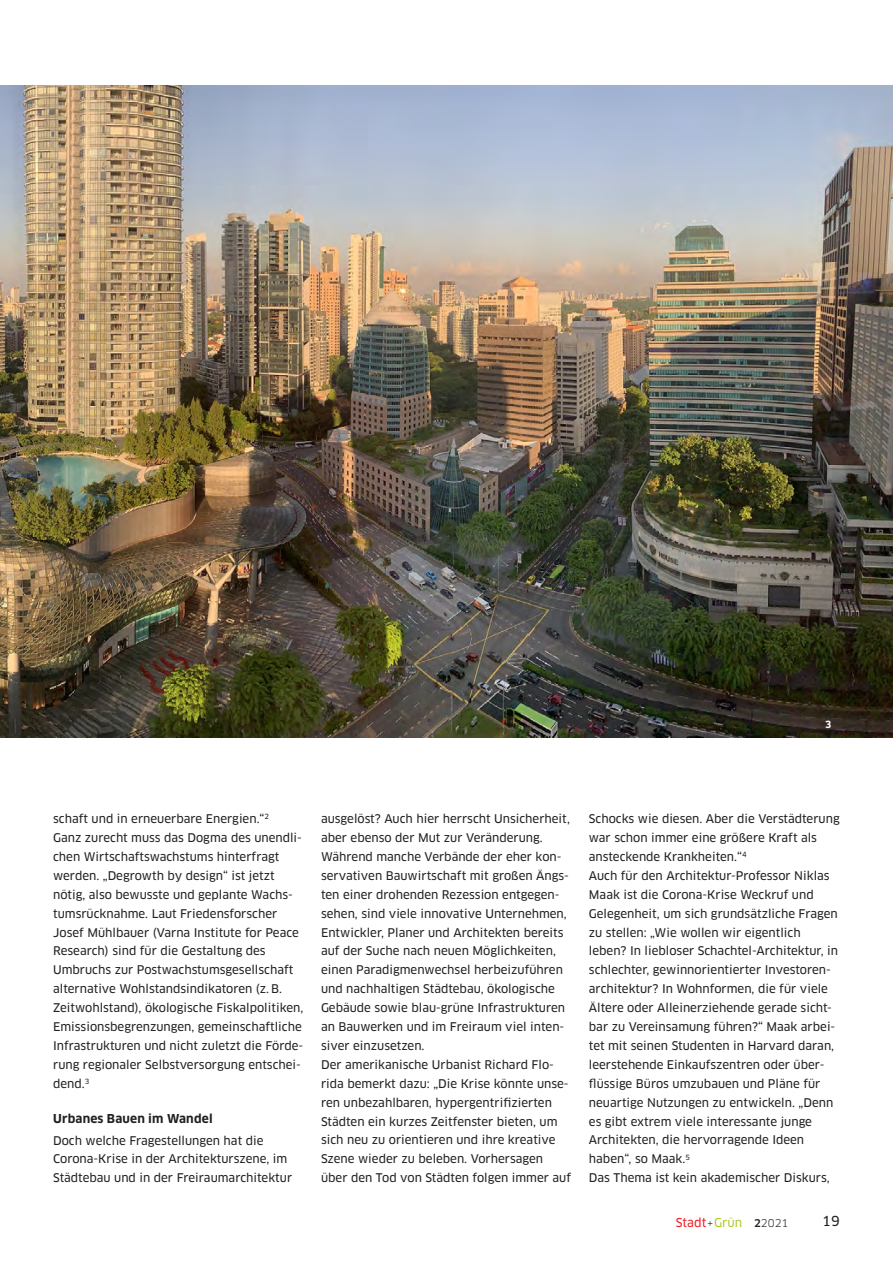
<style>
.page{position:relative;width:893px;height:1263px;background:#fff}
.page>*{position:absolute;margin:0;border:0;box-sizing:border-box;transform-origin:0 0}
.t1{font:13.5px "Clan OT News";color:#231f20}
.t2{font:700 12px "Clan OT";letter-spacing:.015em;color:#231f20}
.t3{font:12px "Clan OT News";color:#ee1d23}
.t4{font:11.7px/18.9px "Clan OT News";color:#231f20}
.t5{font:700 9.75px "Clan OT";color:#fff}
.s1{font-family:"Clan OT";font-size:10.5px;color:#231f20}
.s2{color:#b0c82c}
.s3{font-family:"Clan OT";font-weight:500;font-size:10.5px;color:#231f20}
</style>
<div class="page">
<img style="left:0;top:85px;width:893px;height:653px">
<p class="t5" style="left:825px;top:721px;width:8px">3</p>
<p class="t4" style="left:53px;top:810px;width:252px">schaft und in erneuerbare Energien.“<sup>2<br></sup>Ganz zurecht muss das Dogma des unendli&shy;chen Wirtschaftswachstums hinterfragt werden. „Degrowth by design“ ist jetzt nötig, also bewusste und geplante Wachs&shy;tumsrücknahme. Laut Friedensforscher Josef Mühlbauer (Varna Institute for Peace Research) sind für die Gestaltung des Umbruchs zur Postwachstumsgesellschaft alternative Wohlstandsindikatoren (z. B.<br>Zeitwohlstand), ökologische Fiskalpolitiken, Emissionsbegrenzungen, gemeinschaftliche Infrastrukturen und nicht zuletzt die Förde&shy;rung regionaler Selbstversorgung entschei&shy;dend.<sup>3</sup></p>
<p class="t2" style="left:53px;top:1113px;width:161px">Urbanes Bauen im Wandel</p>
<p class="t4" style="left:53px;top:1131px;width:241px">Doch welche Fragestellungen hat die<br>Corona-Krise in der Architekturszene, im<br>Städtebau und in der Freiraumarchitektur</p>
<p class="t4" style="left:321px;top:810px;width:252px">ausgelöst? Auch hier herrscht Unsicherheit, aber ebenso der Mut zur Veränderung.<br>Während manche Verbände der eher kon&shy;servativen Bauwirtschaft mit großen Ängs&shy;ten einer drohenden Rezession entgegen&shy;sehen, sind viele innovative Unternehmen, Entwickler, Planer und Architekten bereits auf der Suche nach neuen Möglichkeiten, einen Paradigmenwechsel herbeizuführen und nachhaltigen Städtebau, ökologische Gebäude sowie blau-grüne Infrastrukturen an Bauwerken und im Freiraum viel inten&shy;siver einzusetzen.<br>Der amerikanische Urbanist Richard Flo&shy;rida bemerkt dazu: „Die Krise könnte unse&shy;ren unbezahlbaren, hypergentrifizierten Städten ein kurzes Zeitfenster bieten, um sich neu zu orientieren und ihre kreative Szene wieder zu beleben. Vorhersagen über den Tod von Städten folgen immer auf</p>
<p class="t4" style="left:589px;top:810px;width:252px">Schocks wie diesen. Aber die Verstädterung war schon immer eine größere Kraft als ansteckende Krankheiten.“<sup>4<br></sup>Auch für den Architektur-Professor Niklas Maak ist die Corona-Krise Weckruf und Gelegenheit, um sich grundsätzliche Fragen zu stellen: „Wie wollen wir eigentlich leben? In liebloser Schachtel-Architektur, in schlechter, gewinnorientierter Investoren&shy;architektur? In Wohnformen, die für viele Ältere oder Alleinerziehende gerade sicht&shy;bar zu Vereinsamung führen?“ Maak arbei&shy;tet mit seinen Studenten in Harvard daran, leerstehende Einkaufszentren oder über&shy;flüssige Büros umzubauen und Pläne für neuartige Nutzungen zu entwickeln. „Denn es gibt extrem viele interessante junge Architekten, die hervorragende Ideen haben“, so Maak.<sup>5<br></sup>Das Thema ist kein akademischer Diskurs,</p>
<p class="t3" style="left:676px;top:1218px;width:114px">Stadt<span class="s1">+</span><span class="s2">Grün</span> <span class="s3">2</span><span class="s1">2021</span></p>
<p class="t1" style="left:822px;top:1216px;width:19px">19</p>
</div>
